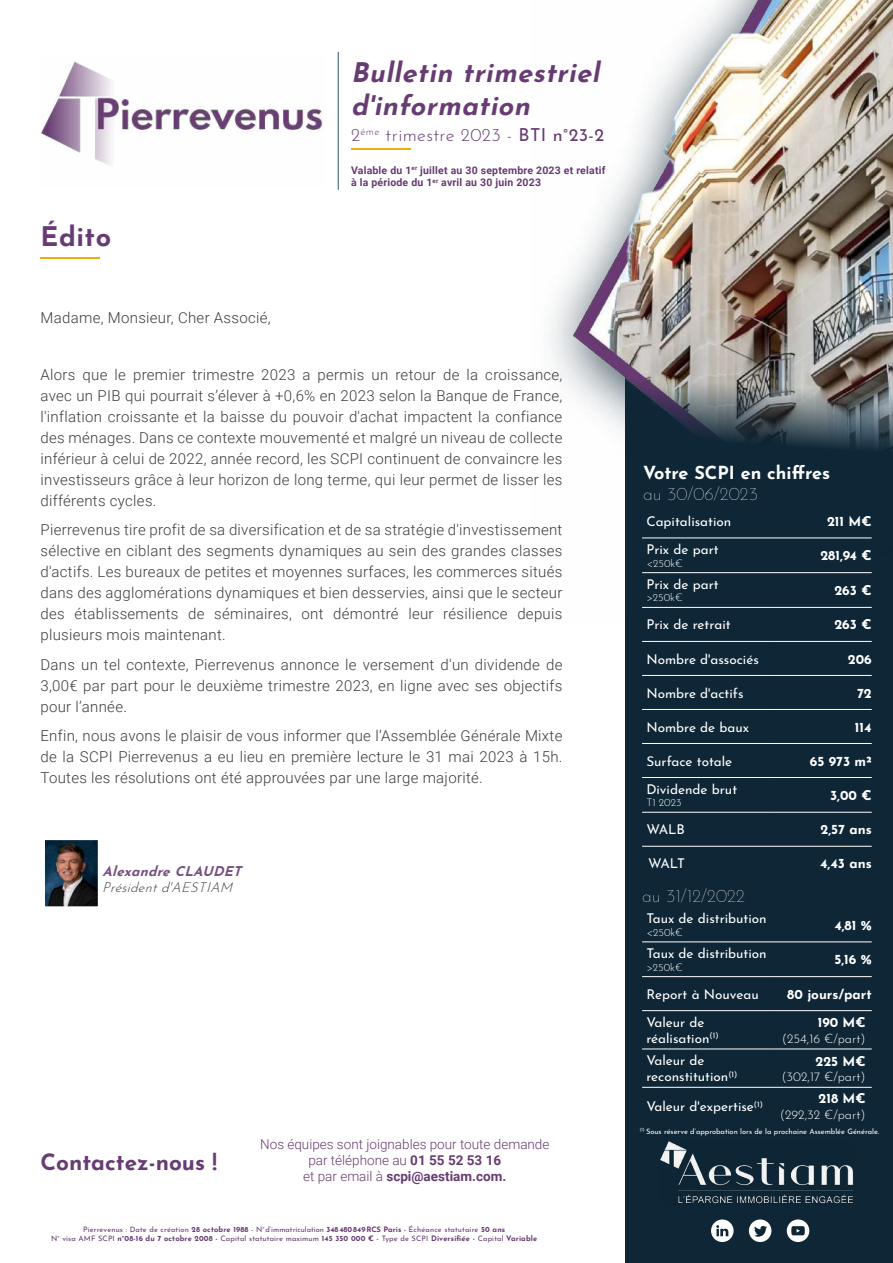
<style>
.page{position:relative;width:893px;height:1263px;background:#fff}
.page>*{position:absolute;margin:0;border:0;box-sizing:border-box;transform-origin:0 0}
.t1{font:italic 700 27px/32.4px "Josefin Sans";color:#673c73}
.t2{font:700 27px "Josefin Sans";letter-spacing:.02em;color:#673c73}
.t3{font:700 22.5px "Josefin Sans";color:#673c73}
.t4{font:300 18px "Josefin Sans";letter-spacing:.02em;color:#673c73}
.t5{font:100 18px "Josefin Sans";color:#fff}
.t6{font:700 18px "Josefin Sans";color:#fff}
.t7{font:300 15px/21px "Roboto";letter-spacing:.02em;color:#3c3c3b;text-align:justify}
.t8{font:13.5px/16.2px "Josefin Sans";color:#fff}
.t9{font:300 13.5px/16.2px "Roboto";color:#673c73;text-align:center}
.t10{font:700 13.5px "Josefin Sans";color:#fff}
.t11{font:italic 300 13.5px "Josefin Sans";color:#3c3c3b}
.t12{font:italic 700 13.5px "Josefin Sans";color:#764f81}
.t13{font:300 12.75px "Josefin Sans";color:#fff}
.t14{font:700 10.5px/12.6px "Roboto";letter-spacing:.02em;color:#663b72}
.t15{font:300 10.5px "Josefin Sans";color:#fff}
.t16{font:7.5px/9px "Josefin Sans";letter-spacing:.02em;color:#663b72;text-align:center}
.t17{font:7.5px "Josefin Sans";color:#fff}
.s1{font-weight:400}
.s2{font-weight:700}
</style>
<div class="page">
<div style="left:625px;top:298px;width:268px;height:965px;background:#0e2636"></div>
<img style="left:41px;top:61px;width:282px;height:104px">
<hr style="left:40px;top:257px;width:60px;height:2px;background:#eaaf0a">
<img style="left:45px;top:841px;width:52px;height:65px">
<div style="left:40px;top:836px;width:62px;height:75px;border:4px solid #fff"></div>
<hr style="left:338px;top:52px;width:1px;height:138px;background:#2b5674">
<img style="left:555px;top:0;width:338px;height:538px">
<hr style="left:642px;top:538px;width:132px;height:1px;background:#fff">
<hr style="left:774px;top:538px;width:98px;height:1px;background:#fff">
<hr style="left:642px;top:572px;width:132px;height:1px;background:#fff">
<hr style="left:774px;top:572px;width:98px;height:1px;background:#fff">
<hr style="left:642px;top:607px;width:132px;height:1px;background:#fff">
<hr style="left:774px;top:607px;width:98px;height:1px;background:#fff">
<hr style="left:642px;top:641px;width:132px;height:1px;background:#fff">
<hr style="left:774px;top:641px;width:98px;height:1px;background:#fff">
<hr style="left:642px;top:675px;width:132px;height:1px;background:#fff">
<hr style="left:774px;top:675px;width:98px;height:1px;background:#fff">
<hr style="left:642px;top:709px;width:132px;height:1px;background:#fff">
<hr style="left:774px;top:709px;width:98px;height:1px;background:#fff">
<hr style="left:642px;top:743px;width:132px;height:1px;background:#fff">
<hr style="left:774px;top:743px;width:98px;height:1px;background:#fff">
<hr style="left:642px;top:777px;width:132px;height:1px;background:#fff">
<hr style="left:774px;top:777px;width:98px;height:1px;background:#fff">
<hr style="left:642px;top:812px;width:132px;height:1px;background:#fff">
<hr style="left:774px;top:812px;width:98px;height:1px;background:#fff">
<hr style="left:642px;top:846px;width:132px;height:1px;background:#fff">
<hr style="left:774px;top:846px;width:98px;height:1px;background:#fff">
<hr style="left:642px;top:942px;width:132px;height:1px;background:#fff">
<hr style="left:774px;top:942px;width:98px;height:1px;background:#fff">
<hr style="left:642px;top:976px;width:132px;height:1px;background:#fff">
<hr style="left:774px;top:976px;width:98px;height:1px;background:#fff">
<hr style="left:642px;top:1010px;width:132px;height:1px;background:#fff">
<hr style="left:774px;top:1010px;width:98px;height:1px;background:#fff">
<hr style="left:642px;top:1049px;width:132px;height:1px;background:#fff">
<hr style="left:774px;top:1049px;width:98px;height:1px;background:#fff">
<hr style="left:642px;top:1087px;width:132px;height:1px;background:#fff">
<hr style="left:774px;top:1087px;width:98px;height:1px;background:#fff">
<hr style="left:351px;top:148px;width:59px;height:2px;background:#eaaf0a">
<svg style="left:711px;top:1219px;width:23px;height:23px"></svg>
<svg style="left:749px;top:1219px;width:22px;height:23px"></svg>
<svg style="left:787px;top:1219px;width:22px;height:23px"></svg>
<img style="left:661px;top:1142px;width:193px;height:62px">
<h1 class="t1" style="left:351px;top:53px;width:257px">Bulletin trimestriel d'information</h1>
<p class="t4" style="left:351px;top:121px;width:255px">2<sup>éme</sup> trimestre 2023 - <span class="s1">BTI n°23-2</span></p>
<h1 class="t2" style="left:40px;top:212px;width:72px">Édito</h1>
<p class="t7" style="left:40px;top:307px;width:232px">Madame, Monsieur, Cher Associé,</p>
<p class="t14" style="left:351px;top:163px;width:256px">Valable du 1<sup>er</sup> juillet au 30 septembre 2023 et relatif à la période du 1<sup>er</sup> avril au 30 juin 2023</p>
<p class="t7" style="left:40px;top:363px;width:523px">Alors que le premier trimestre 2023 a permis un retour de la croissance, avec un PIB qui pourrait s’élever à +0,6% en 2023 selon la Banque de France, l'inflation croissante et la baisse du pouvoir d'achat impactent la confiance des ménages. Dans ce contexte mouvementé et malgré un niveau de collecte inférieur à celui de 2022, année record, les SCPI continuent de convaincre les investisseurs grâce à leur horizon de long terme, qui leur permet de lisser les différents cycles.</p>
<p class="t7" style="left:40px;top:519px;width:524px">Pierrevenus tire profit de sa diversification et de sa stratégie d'investissement sélective en ciblant des segments dynamiques au sein des grandes classes d'actifs. Les bureaux de petites et moyennes surfaces, les commerces situés dans des agglomérations dynamiques et bien desservies, ainsi que le secteur des établissements de séminaires, ont démontré leur résilience depuis plusieurs mois maintenant.</p>
<p class="t7" style="left:40px;top:653px;width:523px">Dans un tel contexte, Pierrevenus annonce le versement d'un dividende de 3,00€ par part pour le deuxième trimestre 2023, en ligne avec ses objectifs pour l’année.</p>
<p class="t7" style="left:40px;top:725px;width:523px">Enfin, nous avons le plaisir de vous informer que l’Assemblée Générale Mixte de la SCPI Pierrevenus a eu lieu en première lecture le 31 mai 2023 à 15h.<br>Toutes les résolutions ont été approuvées par une large majorité.</p>
<p class="t12" style="left:103px;top:859px;width:145px">AlexandreCLAUDET</p>
<p class="t11" style="left:102px;top:877px;width:136px">Présidentd'AESTIAM</p>
<h2 class="t3" style="left:40px;top:1141px;width:178px">Contactez-nous !</h2>
<p class="t9" style="left:260px;top:1135px;width:291px">Nos équipes sont joignables pour toute demande par téléphone au <span class="s2">01 55 52 53 16<br></span>et par email à <span class="s2">scpi@aestiam.com.</span></p>
<p class="t16" style="left:51px;top:1224px;width:488px">Pierrevenus : Date de création <span class="s2">28 octobre 1988</span> - N°d’immatriculation <span class="s2">348480849RCS Paris -</span> Échéance statutaire <span class="s2">50 ans<br></span>N° visa AMF SCPI <span class="s2">n°08-16 du 7 octobre 2008 -</span> Capital statutaire maximum <span class="s2">145 350 000 € -</span> Type de SCPI <span class="s2">Diversifiée -</span> Capital <span class="s2">Variable</span></p>
<p class="t6" style="left:643px;top:456px;width:188px">Votre SCPI en chiffres</p>
<p class="t5" style="left:643px;top:480px;width:116px">au 30/06/2023</p>
<p class="t8" style="left:646px;top:511px;width:86px">Capitalisation</p>
<p class="t10" style="left:827px;top:509px;width:46px">211 M€</p>
<p class="t8" style="left:646px;top:540px;width:74px">Prix de part</p>
<p class="t15" style="left:646px;top:555px;width:38px">&lt;250k€</p>
<p class="t10" style="left:820px;top:544px;width:53px">281,94 €</p>
<p class="t8" style="left:646px;top:574px;width:74px">Prix de part</p>
<p class="t15" style="left:646px;top:590px;width:38px">&gt;250k€</p>
<p class="t10" style="left:834px;top:578px;width:39px">263 €</p>
<p class="t8" style="left:646px;top:615px;width:86px">Prix de retrait</p>
<p class="t10" style="left:834px;top:613px;width:39px">263 €</p>
<p class="t8" style="left:646px;top:649px;width:114px">Nombre d'associés</p>
<p class="t10" style="left:848px;top:647px;width:25px">206</p>
<p class="t8" style="left:646px;top:683px;width:99px">Nombre d'actifs</p>
<p class="t10" style="left:857px;top:681px;width:16px">72</p>
<p class="t8" style="left:646px;top:717px;width:104px">Nombre de baux</p>
<p class="t10" style="left:855px;top:715px;width:18px">114</p>
<p class="t8" style="left:646px;top:751px;width:87px">Surface totale</p>
<p class="t10" style="left:810px;top:749px;width:63px">65 973 m²</p>
<p class="t8" style="left:646px;top:779px;width:92px">Dividende brut</p>
<p class="t15" style="left:646px;top:794px;width:37px">T1 2023</p>
<p class="t10" style="left:830px;top:783px;width:43px">3,00 €</p>
<p class="t8" style="left:646px;top:820px;width:40px">WALB</p>
<p class="t10" style="left:821px;top:817px;width:53px">2,57 ans</p>
<p class="t8" style="left:648px;top:854px;width:38px">WALT</p>
<p class="t10" style="left:820px;top:851px;width:53px">4,43 ans</p>
<p class="t5" style="left:642px;top:882px;width:104px">au 31/12/2022</p>
<p class="t8" style="left:646px;top:909px;width:122px">Taux de distribution</p>
<p class="t15" style="left:646px;top:924px;width:38px">&lt;250k€</p>
<p class="t8" style="left:646px;top:943px;width:122px">Taux de distribution</p>
<p class="t15" style="left:646px;top:959px;width:38px">&gt;250k€</p>
<p class="t10" style="left:834px;top:913px;width:39px">4,81 %</p>
<p class="t10" style="left:834px;top:947px;width:39px">5,16 %</p>
<p class="t8" style="left:646px;top:984px;width:114px">Report à Nouveau</p>
<p class="t10" style="left:787px;top:982px;width:86px">80 jours/part</p>
<p class="t8" style="left:646px;top:1012px;width:74px">Valeur de réalisation<sup>(1)</sup></p>
<p class="t10" style="left:818px;top:1010px;width:50px">190 M€</p>
<p class="t13" style="left:782px;top:1028px;width:85px">(254,16 €/part)</p>
<p class="t8" style="left:646px;top:1050px;width:92px">Valeur de reconstitution<sup>(1)</sup></p>
<p class="t10" style="left:815px;top:1049px;width:52px">225 M€</p>
<p class="t13" style="left:781px;top:1066px;width:86px">(302,17 €/part)</p>
<p class="t8" style="left:646px;top:1096px;width:118px">Valeur d'expertise<sup>(1)</sup></p>
<p class="t10" style="left:818px;top:1087px;width:49px">218 M€</p>
<p class="t13" style="left:780px;top:1104px;width:87px">(292,32 €/part)</p>
<p class="t17" style="left:640px;top:1125px;width:241px"><sup>(1)</sup> Sous réserve d’approbation lors de la prochaine Assemblée Générale.</p>
</div>
